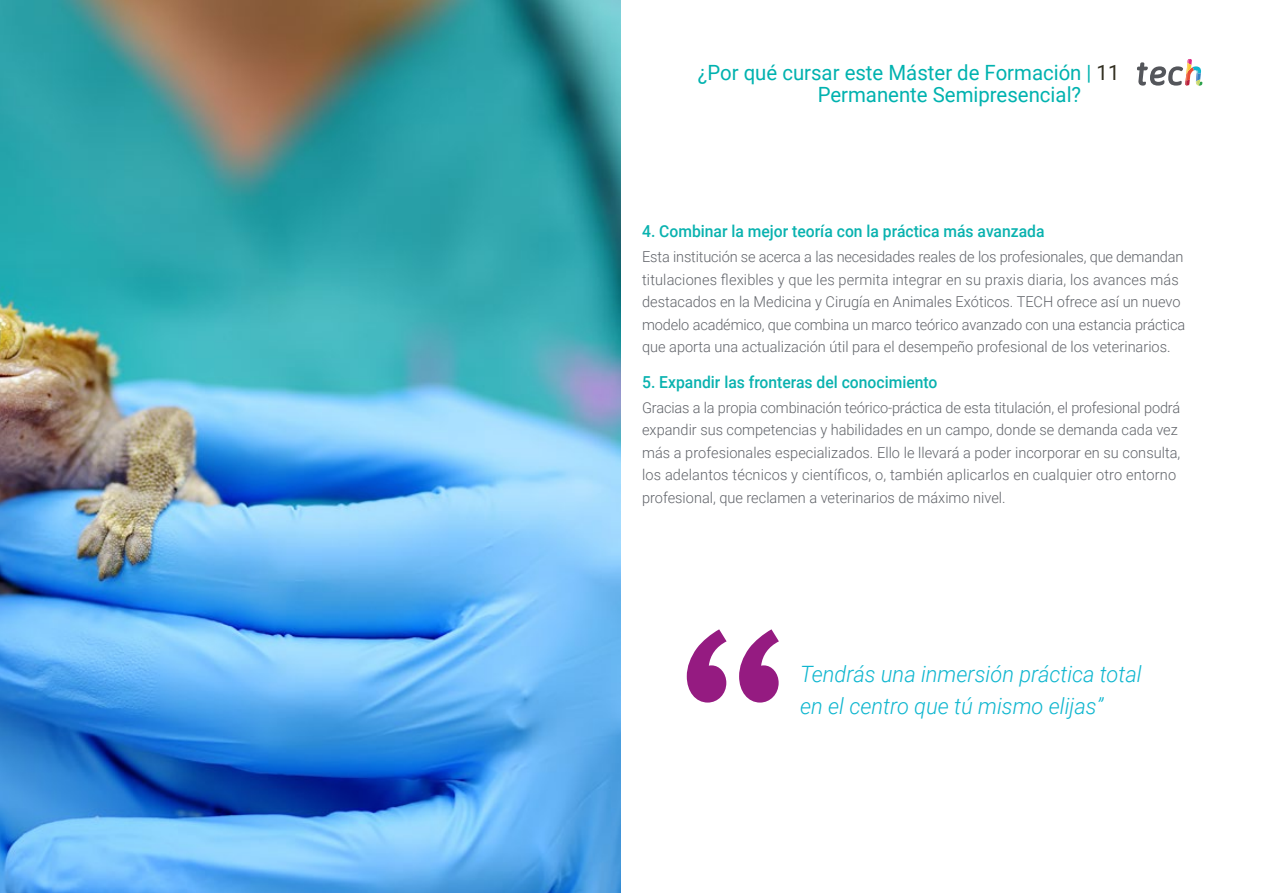
<style>
.page{position:relative;width:1263px;height:893px;background:#fff}
.page>*{position:absolute;margin:0;border:0;box-sizing:border-box;transform-origin:0 0}
.t1{font:italic 300 22.5px/31.5px "Roboto";color:#0fb6cf}
.t2{font:21px/22.5px "Roboto";color:#00b2af}
.t3{font:500 16.5px "Roboto";color:#09b2af;scale:.95 1}
.t4{font:300 15px/22.5px "Roboto";color:#61646a}
.s1{color:#312e20}
</style>
<div class="page">
<svg style="left:1137px;top:59px;width:65px;height:27px"></svg>
<img style="left:0;top:0;width:621px;height:893px">
<svg style="left:687px;top:629px;width:92px;height:74px"></svg>
<h2 class="t2" style="left:818px;top:60px;width:303px;text-indent:-120px">¿Por qué cursar este Máster de Formación | <span class="s1">11<br></span>Permanente Semipresencial?</h2>
<p class="t3" style="left:642px;top:220px;width:425px">4. Combinar la mejor teoría con la práctica más avanzada</p>
<p class="t4" style="left:642px;top:245px;width:545px">Esta institución se acerca a las necesidades reales de los profesionales, que demandan titulaciones flexibles y que les permita integrar en su praxis diaria, los avances más destacados en la Medicina y Cirugía en Animales Exóticos. TECH ofrece así un nuevo modelo académico, que combina un marco teórico avanzado con una estancia práctica que aporta una actualización útil para el desempeño profesional de los veterinarios.</p>
<p class="t3" style="left:642px;top:371px;width:312px">5. Expandir las fronteras del conocimiento</p>
<p class="t4" style="left:642px;top:396px;width:540px">Gracias a la propia combinación teórico-práctica de esta titulación, el profesional podrá expandir sus competencias y habilidades en un campo, donde se demanda cada vez más a profesionales especializados. Ello le llevará a poder incorporar en su consulta, los adelantos técnicos y científicos, o, también aplicarlos en cualquier otro entorno profesional, que reclamen a veterinarios de máximo nivel.</p>
<h1 class="t1" style="left:800px;top:657px;width:343px">Tendrás una inmersión práctica total en el centro que tú mismo elijas”</h1>
</div>
